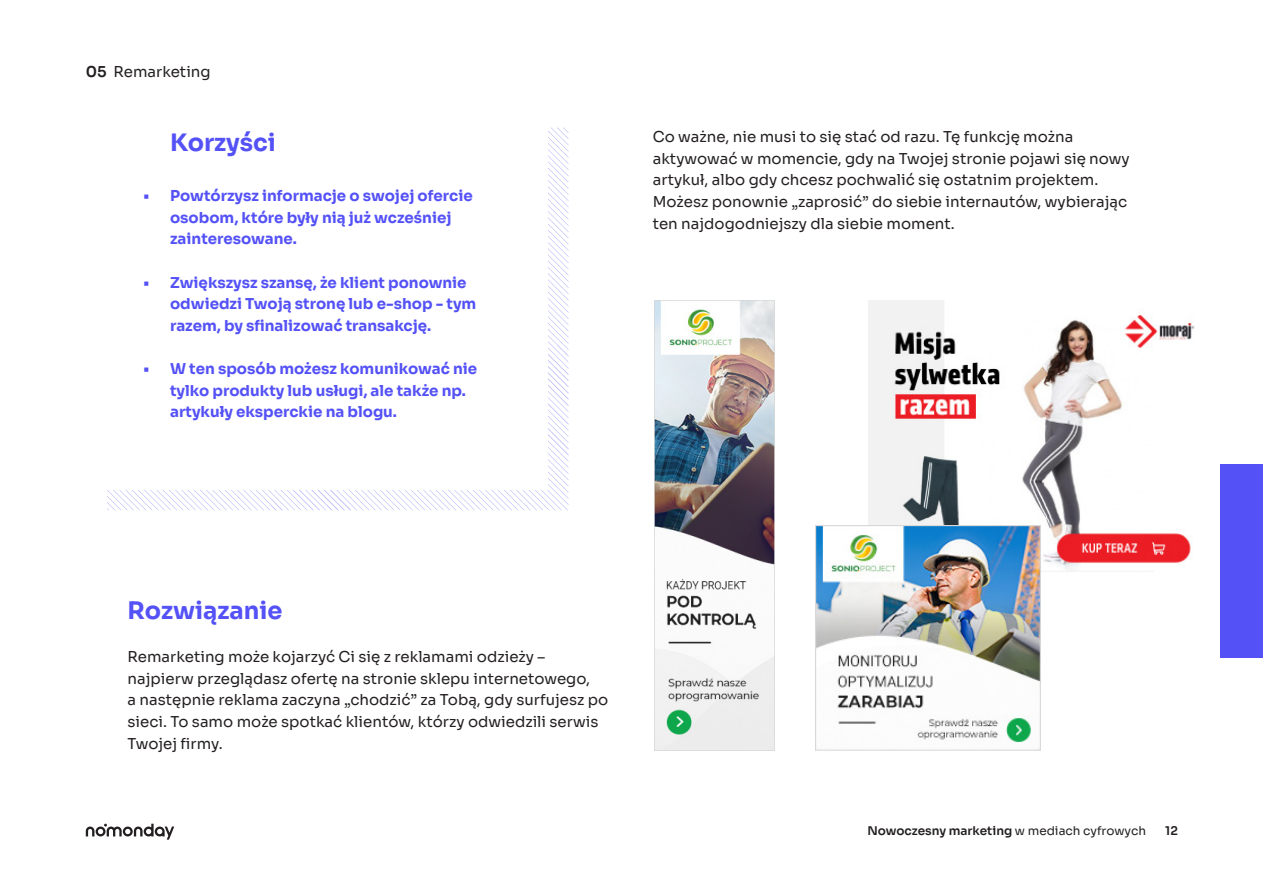
<style>
.page{position:relative;width:1263px;height:893px;background:#fff}
.page>*{position:absolute;margin:0;border:0;box-sizing:border-box;transform-origin:0 0}
.t1{font:700 24px "Sora";color:#5451f6}
.t2{font:15px/21.6px "Sora";color:#231f20}
.t3{font:700 15px/21.6px "Sora";color:#5451f6}
.t4{font:600 12px "Sora";color:#231f20}
.s1{font-weight:600}
.s2{font-weight:400}
</style>
<div class="page">
<svg style="left:107px;top:128px;width:461px;height:382px"></svg>
<div style="left:86px;top:0;width:461px;height:489px;background:#fff"></div>
<img style="left:869px;top:300px;width:326px;height:284px">
<div style="left:1220px;top:464px;width:43px;height:194px;background:#5451f6"></div>
<img style="left:654px;top:300px;width:120px;height:450px">
<img style="left:815px;top:525px;width:225px;height:225px">
<svg style="left:86px;top:824px;width:88px;height:16px"></svg>
<p class="t2" style="left:86px;top:59px;width:126px"><span class="s1">05</span> Remarketing</p>
<p class="t1" style="left:170px;top:123px;width:107px">Korzyści</p>
<p class="t3" style="left:170px;top:184px;width:304px;text-indent:-27px">• Powtórzysz informacje o swojej ofercie osobom, które były nią już wcześniej zainteresowane.</p>
<p class="t3" style="left:170px;top:270px;width:308px;text-indent:-27px">• Zwiększysz szansę, że klient ponownie odwiedzi Twoją stronę lub e-shop - tym razem, by sfinalizować transakcję.</p>
<p class="t3" style="left:170px;top:357px;width:309px;text-indent:-27px">• W ten sposób możesz komunikować nie tylko produkty lub usługi, ale także np. artykuły eksperckie na blogu.</p>
<p class="t2" style="left:653px;top:125px;width:478px">Co ważne, nie musi to się stać od razu. Tę funkcję można aktywować w momencie, gdy na Twojej stronie pojawi się nowy artykuł, albo gdy chcesz pochwalić się ostatnim projektem.<br>Możesz ponownie „zaprosić” do siebie internautów, wybierając ten najdogodniejszy dla siebie moment.</p>
<p class="t1" style="left:128px;top:591px;width:156px">Rozwiązanie</p>
<p class="t2" style="left:128px;top:645px;width:482px">Remarketing może kojarzyć Ci się z reklamami odzieży – najpierw przeglądasz ofertę na stronie sklepu internetowego,<br>a następnie reklama zaczyna „chodzić” za Tobą, gdy surfujesz po sieci. To samo może spotkać klientów, którzy odwiedzili serwis Twojej firmy.</p>
<p class="t4" style="left:867px;top:821px;width:280px">Nowoczesny marketing <span class="s2">w mediach cyfrowych</span></p>
<p class="t4" style="left:1165px;top:821px;width:14px">12</p>
</div>
